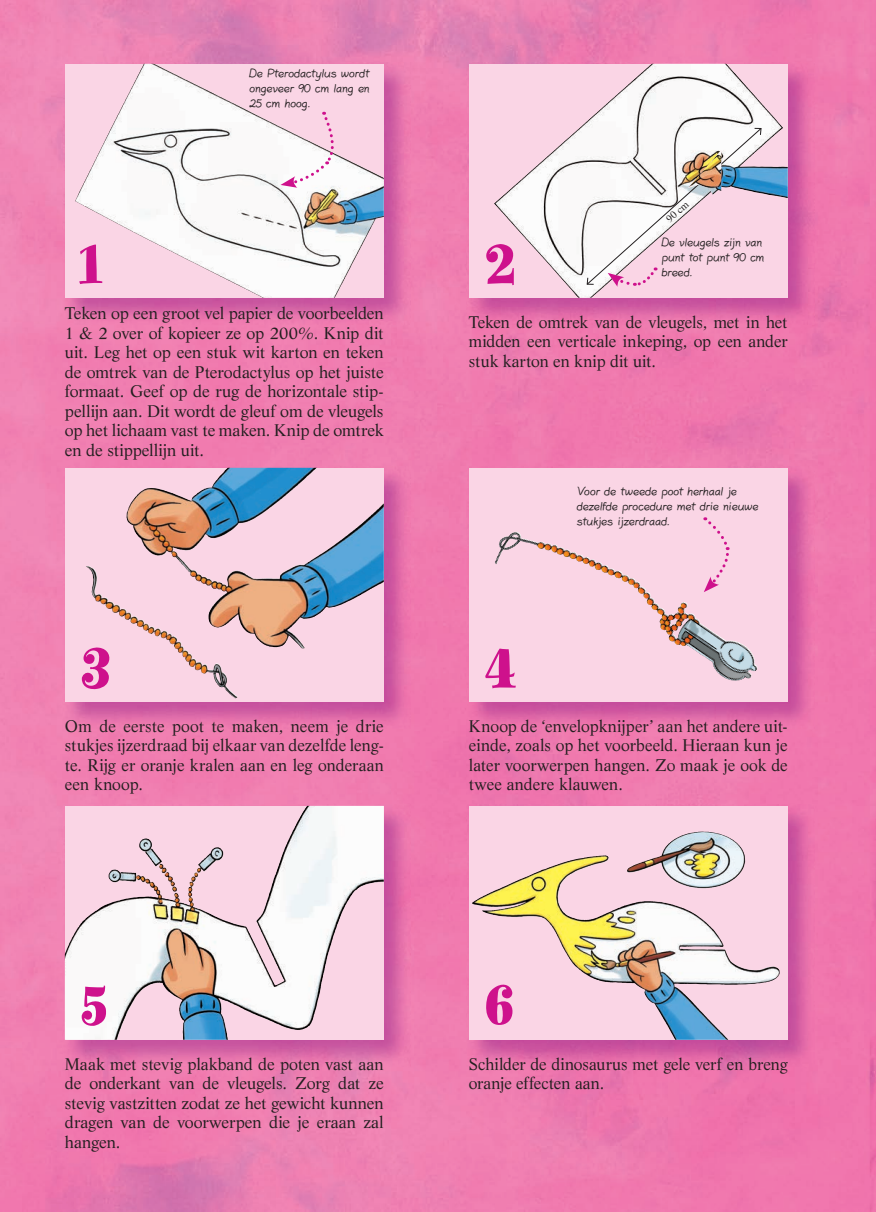
<style>
.page{position:relative;width:876px;height:1212px;background:#fff}
.page>*{position:absolute;margin:0;border:0;box-sizing:border-box;transform-origin:0 0}
.t1{font:72px "Spumoni";color:#ce118c}
.t2{font:16.5px/19.5px "Life";color:#231f20;text-align:justify}
.t3{font:700 12px/15px "Plain Pensle";letter-spacing:-.01em;color:#231f20}
.t4{font:10.5px "Times";color:#231f20}
</style>
<div class="page">
<img style="left:0;top:0;width:876px;height:1212px">
<img style="left:63px;top:62px;width:348px;height:263px">
<svg style="left:65px;top:64px;width:319px;height:234px"></svg>
<img style="left:100px;top:64px;width:44px;height:86px">
<img style="left:467px;top:62px;width:348px;height:263px">
<svg style="left:469px;top:64px;width:319px;height:234px;fill:#fad5e5"></svg>
<img style="left:540px;top:64px;width:112px;height:99px">
<img style="left:467px;top:466px;width:348px;height:263px">
<div style="left:469px;top:468px;width:319px;height:234px;background:#fad5e5"></div>
<img style="left:495px;top:532px;width:52px;height:32px">
<img style="left:63px;top:466px;width:348px;height:263px">
<svg style="left:65px;top:468px;width:319px;height:234px;background:#d9c3d3"></svg>
<img style="left:127px;top:468px;width:101px;height:78px">
<img style="left:63px;top:804px;width:348px;height:263px">
<svg style="left:65px;top:806px;width:319px;height:234px;fill:#fad5e5"></svg>
<img style="left:256px;top:806px;width:51px;height:119px">
<img style="left:467px;top:804px;width:348px;height:263px">
<svg style="left:469px;top:806px;width:319px;height:234px;background:#ead0d1"></svg>
<img style="left:627px;top:832px;width:71px;height:50px">
<svg style="left:280px;top:112px;width:57px;height:76px"></svg>
<svg style="left:587px;top:128px;width:174px;height:160px"></svg>
<svg style="left:704px;top:517px;width:26px;height:75px"></svg>
<p class="t3" style="left:249px;top:66px;width:122px;text-align:justify">De Pterodactylus wordt ongeveer 90 cm lang en 25 cm hoog.</p>
<h1 class="t1" style="left:80px;top:226px;width:23px">1</h1>
<h1 class="t1" style="left:484px;top:226px;width:33px">2</h1>
<p class="t4" style="left:661px;top:213px;width:27px;rotate:-42deg">90 cm</p>
<p class="t3" style="left:662px;top:235px;width:104px">De vleugels zijn van punt tot punt 90 cm breed.</p>
<p class="t2" style="left:65px;top:303px;width:320px">Teken op een groot vel papier de voorbeelden 1 &amp; 2 over of kopieer ze op 200%. Knip dit uit. Leg het op een stuk wit karton en teken de omtrek van de Pterodactylus op het juiste formaat. Geef op de rug de horizontale stip&shy;pellijn aan. Dit wordt de gleuf om de vleugels op het lichaam vast te maken. Knip de omtrek en de stippellijn uit.</p>
<p class="t2" style="left:469px;top:312px;width:320px">Teken de omtrek van de vleugels, met in het midden een verticale inkeping, op een ander stuk karton en knip dit uit.</p>
<p class="t3" style="left:577px;top:484px;width:183px">Voor de tweede poot herhaal je dezelfde procedure met drie nieuwe stukjes ijzerdraad.</p>
<h1 class="t1" style="left:80px;top:630px;width:33px">3</h1>
<h1 class="t1" style="left:484px;top:630px;width:34px">4</h1>
<p class="t2" style="left:65px;top:716px;width:320px">Om de eerste poot te maken, neem je drie stukjes ijzerdraad bij elkaar van dezelfde leng&shy;te. Rijg er oranje kralen aan en leg onderaan een knoop.</p>
<p class="t2" style="left:469px;top:716px;width:320px">Knoop de ‘envelopknijper’ aan het andere uit&shy;einde, zoals op het voorbeeld. Hieraan kun je later voorwerpen hangen. Zo maak je ook de twee andere klauwen.</p>
<h1 class="t1" style="left:80px;top:968px;width:29px">5</h1>
<h1 class="t1" style="left:484px;top:967px;width:33px">6</h1>
<p class="t2" style="left:65px;top:1054px;width:320px">Maak met stevig plakband de poten vast aan de onderkant van de vleugels. Zorg dat ze stevig vastzitten zodat ze het gewicht kunnen dragen van de voorwerpen die je eraan zal hangen.</p>
<p class="t2" style="left:469px;top:1054px;width:320px">Schilder de dinosaurus met gele verf en breng oranje effecten aan.</p>
</div>
